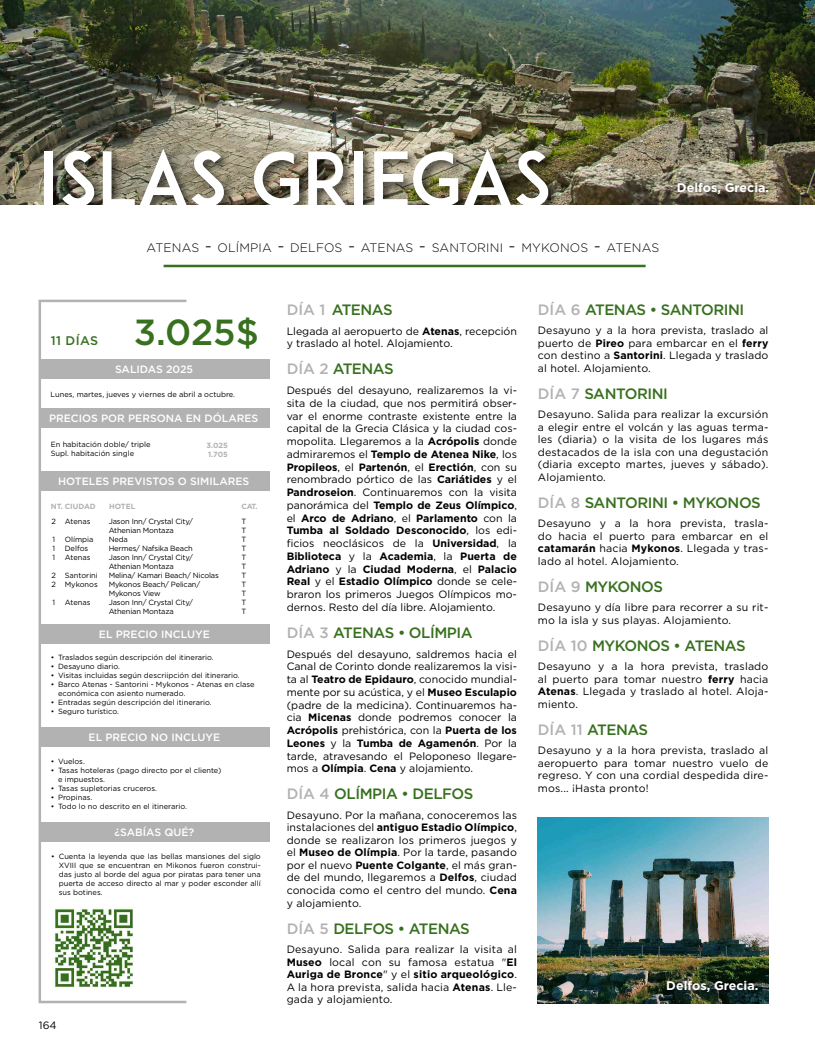
<style>
.page{position:relative;width:815px;height:1053px;background:#fff}
.page>*{position:absolute;margin:0;border:0;box-sizing:border-box;transform-origin:0 0}
.t1{font:75px "ADAM.CGPRO";letter-spacing:-.015em;color:#fff}
.t2{font:500 36.25px "Gotham";color:#37701e}
.t3{font:500 15px "Gotham";letter-spacing:-.03em;color:#37701e}
.t4{font:700 12.5px "Gotham";color:#fff}
.t5{font:500 12.5px "Gotham";letter-spacing:.03em;color:#37701e}
.t6{font:300 12.25px "Gotham";letter-spacing:.015em;color:#000}
.t7{font:10.62px/12.5px "Gotham";letter-spacing:.01em;color:#000;text-align:justify}
.t8{font:500 10.62px "Gotham";color:#fff}
.t9{font:10.62px "Gotham";color:#010202}
.t10{font:7.5px/9px "Gotham";color:#000}
.t11{font:7.5px/9px "Gotham";letter-spacing:-.02em;color:#000}
.t12{font:700 7.5px/9px "Gotham";color:#b3b2b2}
.s1{font-size:17.5px}
.s2{color:#b3b2b2}
.s3{font-weight:700}
</style>
<div class="page">
<img style="left:0;top:0;width:815px;height:205px">
<div style="left:43px;top:148px;width:517px;height:71px;background:#000;opacity:.6"></div>
<hr style="left:164px;top:265px;width:482px;height:2px;background:#37701e">
<div style="left:39px;top:299px;width:149px;height:704px;border:2px solid #b3b2b2"></div>
<div style="left:39px;top:359px;width:230px;height:20px;background:#b3b2b2"></div>
<div style="left:39px;top:408px;width:230px;height:19px;background:#b3b2b2"></div>
<div style="left:39px;top:471px;width:231px;height:19px;background:#b3b2b2"></div>
<div style="left:39px;top:624px;width:231px;height:20px;background:#b3b2b2"></div>
<div style="left:39px;top:727px;width:231px;height:19px;background:#b3b2b2"></div>
<div style="left:39px;top:821px;width:231px;height:20px;background:#b3b2b2"></div>
<img style="left:54px;top:905px;width:80px;height:83px">
<div style="left:671px;top:176px;width:103px;height:24px;background:#000;opacity:.75"></div>
<img style="left:538px;top:817px;width:231px;height:186px">
<div style="left:660px;top:974px;width:104px;height:24px;background:#000;opacity:.75"></div>
<div style="left:0;top:206px;width:815px;height:23px;background:#fff"></div>
<h1 class="t1" style="left:39px;top:134px;width:515px">ISLAS GRIEGAS</h1>
<p class="t6" style="left:147px;top:240px;width:514px">ATENAS <span class="s1">-</span> OLÍMPIA <span class="s1">-</span> DELFOS <span class="s1">-</span> ATENAS <span class="s1">-</span> SANTORINI <span class="s1">-</span> MYKONOS <span class="s1">-</span> ATENAS</p>
<p class="t4" style="left:677px;top:179px;width:94px">Delfos, Grecia.</p>
<p class="t5" style="left:51px;top:332px;width:49px">11 DÍAS</p>
<h2 class="t2" style="left:134px;top:308px;width:127px">3.025$</h2>
<p class="t8" style="left:115px;top:363px;width:80px">SALIDAS 2025</p>
<p class="t8" style="left:49px;top:411px;width:211px">PRECIOS POR PERSONA EN DÓLARES</p>
<p class="t10" style="left:51px;top:439px;width:101px">En habitación doble/ triple<br>Supl. habitación single</p>
<p class="t8" style="left:58px;top:474px;width:193px">HOTELES PREVISTOS O SIMILARES</p>
<p class="t10" style="left:51px;top:390px;width:186px">Lunes, martes, jueves y viernes de abril a octubre.</p>
<p class="t12" style="left:207px;top:441px;width:23px">3.025<br>1.705</p>
<p class="t12" style="left:51px;top:501px;width:47px">NT. CIUDAD</p>
<p class="t10" style="left:51px;top:516px;width:6px">2</p>
<p class="t10" style="left:52px;top:534px;width:4px;text-align:justify">1<br>1<br>1</p>
<p class="t10" style="left:51px;top:570px;width:6px">2<br>2</p>
<p class="t10" style="left:52px;top:597px;width:4px">1</p>
<p class="t10" style="left:65px;top:516px;width:27px">Atenas</p>
<p class="t10" style="left:65px;top:534px;width:30px">Olímpia<br>Delfos<br>Atenas</p>
<p class="t10" style="left:65px;top:570px;width:35px">Santorini<br>Mykonos</p>
<p class="t10" style="left:65px;top:597px;width:27px">Atenas</p>
<p class="t12" style="left:109px;top:501px;width:28px">HOTEL</p>
<p class="t11" style="left:109px;top:516px;width:112px">Jason Inn/ Crystal City/<br>Athenian Montaza<br>Neda<br>Hermes/ Nafsika Beach<br>Jason Inn/ Crystal City/<br>Athenian Montaza<br>Melina/ Kamari Beach/ Nicolas<br>Mykonos Beach/ Pelican/<br>Mykonos View<br>Jason Inn/ Crystal City/<br>Athenian Montaza</p>
<p class="t8" style="left:99px;top:627px;width:112px">EL PRECIO INCLUYE</p>
<p class="t12" style="left:242px;top:501px;width:17px">CAT.</p>
<p class="t10" style="left:242px;top:516px;width:6px;text-align:justify">T T T T T T T T T T T</p>
<p class="t10" style="left:51px;top:653px;width:164px">• Traslados según descripción del itinerario.</p>
<p class="t10" style="left:51px;top:662px;width:70px">• Desayuno diario.</p>
<p class="t10" style="left:51px;top:671px;width:190px">• Visitas incluidas según descriipción del itinerario.</p>
<p class="t10" style="left:58px;top:680px;width:198px;text-indent:-7px">• Barco Atenas - Santorini - Mykonos - Atenas en clase económica con asiento numerado.</p>
<p class="t10" style="left:51px;top:698px;width:162px">• Entradas según descripción del itinerario.</p>
<p class="t10" style="left:51px;top:707px;width:69px">• Seguro turístico.</p>
<p class="t8" style="left:89px;top:730px;width:133px">EL PRECIO NO INCLUYE</p>
<p class="t10" style="left:51px;top:757px;width:35px">• Vuelos.</p>
<p class="t10" style="left:58px;top:766px;width:165px;text-indent:-7px">• Tasas hoteleras (pago directo por el cliente) e impuestos.</p>
<p class="t10" style="left:51px;top:784px;width:108px">• Tasas supletorias cruceros.</p>
<p class="t10" style="left:51px;top:793px;width:43px">• Propinas.</p>
<p class="t10" style="left:51px;top:802px;width:137px">• Todo lo no descrito en el itinerario.</p>
<p class="t8" style="left:114px;top:825px;width:82px">¿SABÍAS QUÉ?</p>
<p class="t10" style="left:59px;top:851px;width:203px;text-align:justify">Cuenta la leyenda que las bellas mansiones del siglo XVIII que se encuentran en Mikonos fueron construi&shy;das justo al borde del agua por piratas para tener una puerta de acceso directo al mar y poder esconder allí sus botines.</p>
<p class="t10" style="left:51px;top:852px;width:5px">•</p>
<p class="t9" style="left:39px;top:1018px;width:19px">164</p>
<h3 class="t3" style="left:287px;top:299px;width:108px"><span class="s2">DÍA 1</span> ATENAS</h3>
<p class="t7" style="left:287px;top:324px;width:232px">Llegada al aeropuerto de <span class="s3">Atenas</span>, recepción y traslado al hotel. Alojamiento.</p>
<h3 class="t3" style="left:287px;top:359px;width:109px"><span class="s2">DÍA 2</span> ATENAS</h3>
<p class="t7" style="left:287px;top:383px;width:232px">Después del desayuno, realizaremos la vi&shy;sita de la ciudad, que nos permitirá obser&shy;var el enorme contraste existente entre la capital de la Grecia Clásica y la ciudad cos&shy;mopolita. Llegaremos a la <span class="s3">Acrópolis</span> donde admiraremos el <span class="s3">Templo de Atenea Nike</span>, los <span class="s3">Propileos</span>, el <span class="s3">Partenón</span>, el <span class="s3">Erectión</span>, con su renombrado pórtico de las <span class="s3">Cariátides</span> y el <span class="s3">Pandroseion</span>. Continuaremos con la visita panorámica del <span class="s3">Templo de Zeus Olímpico</span>, el <span class="s3">Arco de Adriano</span>, el <span class="s3">Parlamento</span> con la <span class="s3">Tumba al Soldado Desconocido</span>, los edi&shy;ficios neoclásicos de la <span class="s3">Universidad</span>, la <span class="s3">Biblioteca</span> y la <span class="s3">Academia</span>, la <span class="s3">Puerta de Adriano</span> y la <span class="s3">Ciudad Moderna</span>, el <span class="s3">Palacio Real</span> y el <span class="s3">Estadio Olímpico</span> donde se cele&shy;braron los primeros Juegos Olímpicos mo&shy;dernos. Resto del día libre. Alojamiento.</p>
<h3 class="t3" style="left:287px;top:622px;width:188px"><span class="s2">DÍA 3</span> ATENAS • OLÍMPIA</h3>
<p class="t7" style="left:287px;top:647px;width:232px">Después del desayuno, saldremos hacia el Canal de Corinto donde realizaremos la visi&shy;ta al <span class="s3">Teatro de Epidauro</span>, conocido mundial&shy;mente por su acústica, y el <span class="s3">Museo Esculapio </span>(padre de la medicina). Continuaremos ha&shy;cia <span class="s3">Micenas</span> donde podremos conocer la <span class="s3">Acrópolis</span> prehistórica, con la <span class="s3">Puerta de los Leones</span> y la <span class="s3">Tumba de Agamenón</span>. Por la tarde, atravesando el Peloponeso llegare&shy;mos a <span class="s3">Olímpia</span>. <span class="s3">Cena</span> y alojamiento.</p>
<h3 class="t3" style="left:287px;top:784px;width:188px"><span class="s2">DÍA 4</span> OLÍMPIA • DELFOS</h3>
<p class="t7" style="left:287px;top:808px;width:232px">Desayuno. Por la mañana, conoceremos las instalaciones del <span class="s3">antiguo Estadio Olímpico</span>, donde se realizaron los primeros juegos y el <span class="s3">Museo de Olímpia</span>. Por la tarde, pasando por el nuevo <span class="s3">Puente Colgante</span>, el más gran&shy;de del mundo, llegaremos a <span class="s3">Delfos</span>, ciudad conocida como el centro del mundo. <span class="s3">Cena </span>y alojamiento.</p>
<h3 class="t3" style="left:287px;top:918px;width:185px"><span class="s2">DÍA 5</span> DELFOS • ATENAS</h3>
<p class="t7" style="left:287px;top:942px;width:232px">Desayuno. Salida para realizar la visita al <span class="s3">Museo</span> local con su famosa estatua "<span class="s3">El Auriga de Bronce</span>" y el <span class="s3">sitio arqueológico</span>.<br>A la hora prevista, salida hacia <span class="s3">Atenas</span>. Lle&shy;gada y alojamiento.</p>
<h3 class="t3" style="left:538px;top:299px;width:208px"><span class="s2">DÍA 6</span> ATENAS • SANTORINI</h3>
<p class="t7" style="left:538px;top:324px;width:232px">Desayuno y a la hora prevista, traslado al puerto de <span class="s3">Pireo</span> para embarcar en el <span class="s3">ferry </span>con destino a <span class="s3">Santorini</span>. Llegada y traslado al hotel. Alojamiento.</p>
<h3 class="t3" style="left:538px;top:383px;width:132px"><span class="s2">DÍA 7</span> SANTORINI</h3>
<p class="t7" style="left:538px;top:408px;width:232px">Desayuno. Salida para realizar la excursión a elegir entre el volcán y las aguas terma&shy;les (diaria) o la visita de los lugares más destacados de la isla con una degustación (diaria excepto martes, jueves y sábado).<br>Alojamiento.</p>
<h3 class="t3" style="left:538px;top:492px;width:224px"><span class="s2">DÍA 8</span> SANTORINI • MYKONOS</h3>
<p class="t7" style="left:538px;top:517px;width:232px">Desayuno y a la hora prevista, trasla&shy;do hacia el puerto para embarcar en el <span class="s3">catamarán</span> hacia <span class="s3">Mykonos</span>. Llegada y tras&shy;lado al hotel. Alojamiento.</p>
<h3 class="t3" style="left:538px;top:576px;width:127px"><span class="s2">DÍA 9</span> MYKONOS</h3>
<p class="t7" style="left:538px;top:601px;width:232px">Desayuno y día libre para recorrer a su rit&shy;mo la isla y sus playas. Alojamiento.</p>
<h3 class="t3" style="left:538px;top:635px;width:209px"><span class="s2">DÍA 10</span> MYKONOS • ATENAS</h3>
<p class="t7" style="left:538px;top:660px;width:232px">Desayuno y a la hora prevista, traslado al puerto para tomar nuestro <span class="s3">ferry</span> hacia <span class="s3">Atenas</span>. Llegada y traslado al hotel. Aloja&shy;miento.</p>
<h3 class="t3" style="left:538px;top:719px;width:112px"><span class="s2">DÍA 11</span> ATENAS</h3>
<p class="t7" style="left:538px;top:744px;width:232px">Desayuno y a la hora prevista, traslado al aeropuerto para tomar nuestro vuelo de regreso. Y con una cordial despedida dire&shy;mos... ¡Hasta pronto!</p>
<p class="t4" style="left:666px;top:977px;width:94px">Delfos, Grecia.</p>
</div>
